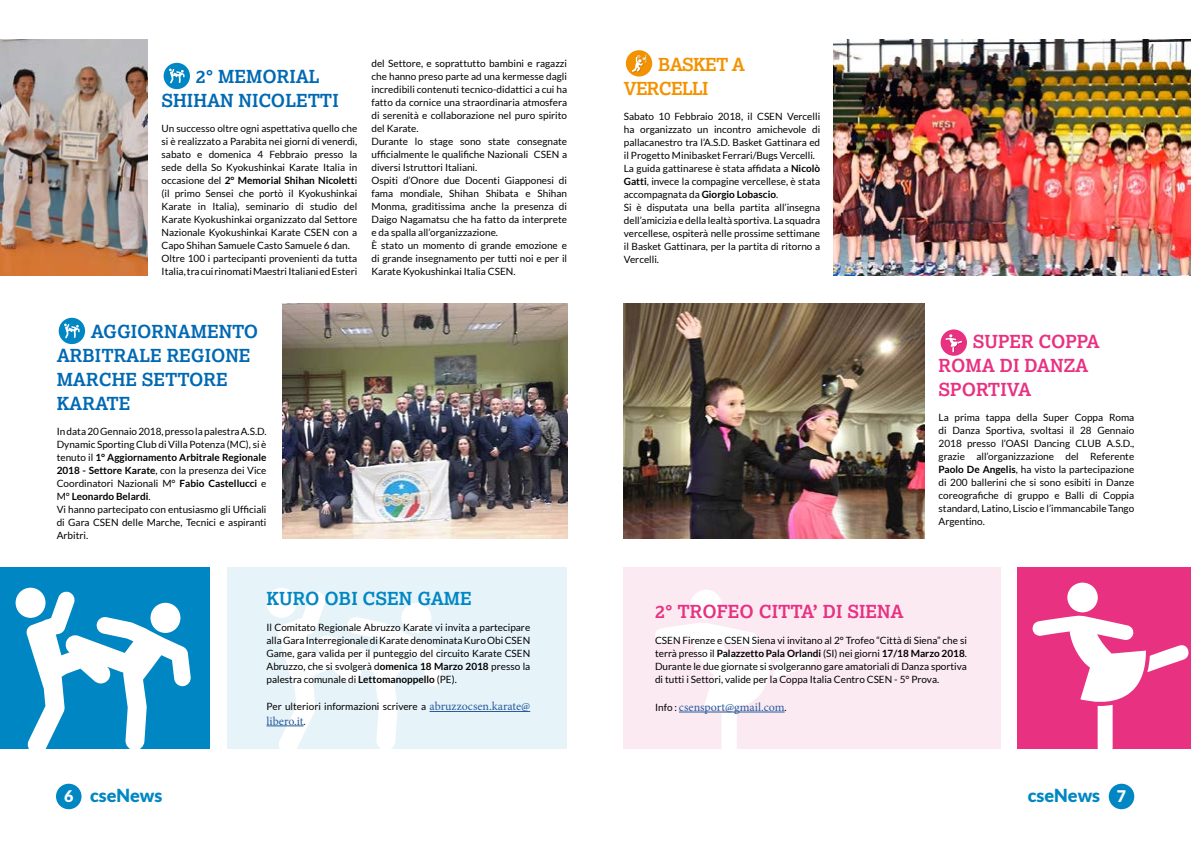
<style>
.page{position:relative;width:1191px;height:842px;background:#fff}
.page>*{position:absolute;margin:0;border:0;box-sizing:border-box;transform-origin:0 0}
.t1{font:700 18px/24px "Lexia Da Ma";color:#0069b4}
.t2{font:700 18px/24px "Lexia Da Ma";color:#e83181}
.t3{font:900 18px "Lato";color:#0087c3}
.t4{font:700 18px/24px "Lexia Da Ma";letter-spacing:-.04em;color:#f39200}
.t5{font:700 18px "Lexia Da Ma";color:#0087c3}
.t6{font:12px "Minion Pro";color:#275b9b}
.t7{font:10px/13px "Lato";color:#000}
.s1{font-weight:700}
.s2{font-family:"Minion Pro";font-size:12px;color:#275b9b}
.s3{font-family:"Lato";font-size:10px;color:#000}
.s4{font-size:16px;color:#fff}
</style>
<div class="page">
<div style="left:938px;top:326px;width:31px;height:31px;border:2px solid #fff;border-radius:50%"></div>
<img style="left:624px;top:303px;width:300px;height:236px">
<svg style="left:939px;top:328px;width:29px;height:29px"></svg>
<div style="left:938px;top:327px;width:31px;height:31px;border:2px solid #fff;border-radius:50%"></div>
<svg style="left:945px;top:334px;width:18px;height:19px"></svg>
<svg style="left:163px;top:62px;width:28px;height:28px"></svg>
<div style="left:162px;top:61px;width:30px;height:30px;border:2px solid #fff;border-radius:50%"></div>
<svg style="left:169px;top:69px;width:16px;height:14px"></svg>
<img style="left:0;top:40px;width:147px;height:235px">
<div style="left:624px;top:49px;width:30px;height:30px;border:2px solid #fff;border-radius:50%"></div>
<svg style="left:625px;top:49px;width:28px;height:29px"></svg>
<div style="left:624px;top:48px;width:30px;height:31px;border:2px solid #fff;border-radius:50%"></div>
<svg style="left:631px;top:55px;width:16px;height:18px"></svg>
<img style="left:833px;top:40px;width:358px;height:236px">
<div style="left:228px;top:567px;width:339px;height:182px;background:#e6f3f9"></div>
<svg style="left:58px;top:317px;width:28px;height:28px"></svg>
<div style="left:57px;top:316px;width:30px;height:30px;border:2px solid #fff;border-radius:50%"></div>
<svg style="left:64px;top:324px;width:16px;height:14px"></svg>
<img style="left:283px;top:303px;width:284px;height:236px">
<div style="left:0;top:567px;width:210px;height:181px;background:#0087c3"></div>
<div style="left:16px;top:588px;width:30px;height:30px;background:#fff;border-radius:50%"></div>
<svg style="left:26px;top:591px;width:165px;height:158px"></svg>
<div style="left:266px;top:588px;width:30px;height:30px;background:#fff;border-radius:50%"></div>
<svg style="left:277px;top:592px;width:165px;height:157px"></svg>
<hr style="left:429px;top:711px;width:101px;height:1px;background:#275b9b">
<hr style="left:266px;top:725px;width:37px;height:1px;background:#275b9b">
<div style="left:624px;top:567px;width:377px;height:181px;background:#fceaf2"></div>
<svg style="left:655px;top:623px;width:163px;height:126px"></svg>
<div style="left:690px;top:590px;width:31px;height:29px;background:#fff;border-radius:50%"></div>
<hr style="left:679px;top:712px;width:105px;height:1px;background:#275b9b">
<div style="left:1017px;top:567px;width:174px;height:181px;background:#e83181"></div>
<svg style="left:1032px;top:616px;width:159px;height:133px"></svg>
<div style="left:1067px;top:583px;width:30px;height:29px;background:#fff;border-radius:50%"></div>
<div style="left:56px;top:784px;width:25px;height:25px;background:#0087c3;border-radius:50%"></div>
<div style="left:1108px;top:784px;width:26px;height:25px;background:#0087c3;border-radius:50%"></div>
<h1 class="t1" style="left:162px;top:64px;width:179px;text-indent:34px">2° MEMORIAL<br>SHIHAN NICOLETTI</h1>
<p class="t7" style="left:162px;top:121px;width:197px">Un successo oltre ogni aspettativa quello che si è realizzato a Parabita nei giorni di venerdì, sabato e domenica 4 Febbraio presso la sede della So Kyokushinkai Karate Italia in occasione del <span class="s1">2° Memorial Shihan Nicolett</span>i (il primo Sensei che portò il Kyokushinkai Karate in Italia), seminario di studio del Karate Kyokushinkai organizzato dal Settore Nazionale Kyokushinkai Karate CSEN con a Capo Shihan Samuele Casto Samuele 6 dan.<br>Oltre 100 i partecipanti provenienti da tutta Italia, tra cui rinomati Maestri Italiani ed Esteri</p>
<p class="t7" style="left:371px;top:57px;width:197px">del Settore, e soprattutto bambini e ragazzi che hanno preso parte ad una kermesse dagli incredibili contenuti tecnico-didattici a cui ha fatto da cornice una straordinaria atmosfera di serenità e collaborazione nel puro spirito del Karate.<br>Durante lo stage sono state consegnate ufficialmente le qualifiche Nazionali CSEN a diversi Istruttori Italiani.<br>Ospiti d’Onore due Docenti Giapponesi di fama mondiale, Shihan Shibata e Shihan Monma, graditissima anche la presenza di Daigo Nagamatsu che ha fatto da interprete e da spalla all’organizzazione.<br>È stato un momento di grande emozione e di grande insegnamento per tutti noi e per il Karate Kyokushinkai Italia CSEN.</p>
<h1 class="t4" style="left:624px;top:52px;width:123px;text-indent:34px">BASKET A<br>VERCELLI</h1>
<p class="t7" style="left:624px;top:109px;width:198px">Sabato 10 Febbraio 2018, il CSEN Vercelli ha organizzato un incontro amichevole di pallacanestro tra l’A.S.D. Basket Gattinara ed il Progetto Minibasket Ferrari/Bugs Vercelli.<br>La guida gattinarese è stata affidata a <span class="s1">Nicolò Gatti</span>, invece la compagine vercellese, è stata accompagnata da <span class="s1">Giorgio Lobascio</span>.<br>Si è disputata una bella partita all’insegna dell’amicizia e della lealtà sportiva. La squadra vercellese, ospiterà nelle prossime settimane il Basket Gattinara, per la partita di ritorno a Vercelli.</p>
<h1 class="t1" style="left:57px;top:319px;width:203px;text-indent:34px">AGGIORNAMENTO<br>ARBITRALE REGIONE<br>MARCHE SETTORE<br>KARATE</h1>
<p class="t7" style="left:57px;top:424px;width:211px">In data 20 Gennaio 2018, presso la palestra A.S.D.<br>Dynamic Sporting Club di Villa Potenza (MC), si è tenuto il <span class="s1">1° Aggiornamento Arbitrale Regionale 2018 - Settore Karate</span>, con la presenza dei Vice Coordinatori Nazionali M° <span class="s1">Fabio Castellucci</span> e M° <span class="s1">Leonardo Belardi</span>.<br>Vi hanno partecipato con entusiasmo gli Ufficiali di Gara CSEN delle Marche, Tecnici e aspiranti Arbitri.</p>
<h1 class="t2" style="left:938px;top:330px;width:163px;text-indent:34px">SUPER COPPA<br>ROMA DI DANZA<br>SPORTIVA</h1>
<p class="t7" style="left:938px;top:411px;width:197px;text-align:justify">La prima tappa della Super Coppa Roma di Danza Sportiva, svoltasi il 28 Gennaio 2018 presso l’OASI Dancing CLUB A.S.D., grazie all’organizzazione del Referente <span class="s1">Paolo De Angelis</span>, ha visto la partecipazione di 200 ballerini che si sono esibiti in Danze coreografiche di gruppo e Balli di Coppia standard, Latino, Liscio e l’immancabile Tango Argentino.</p>
<h1 class="t5" style="left:266px;top:588px;width:207px">KURO OBI CSEN GAME</h1>
<p class="t7" style="left:266px;top:621px;width:265px;text-align:justify">Il Comitato Regionale Abruzzo Karate vi invita a partecipare alla Gara Interregionale di Karate denominata Kuro Obi CSEN Game, gara valida per il punteggio del circuito Karate CSEN Abruzzo, che si svolgerà d<span class="s1">omenica 18 Marzo 2018</span> presso la palestra comunale di <span class="s1">Lettomanoppello</span> (PE).</p>
<p class="t7" style="left:266px;top:700px;width:265px">Per ulteriori informazioni scrivere a <span class="s2">abruzzocsen.karate@</span></p>
<p class="t6" style="left:266px;top:713px;width:41px">libero.it<span class="s3">.</span></p>
<h1 class="t2" style="left:655px;top:600px;width:250px">2° TROFEO CITTA’ DI SIENA</h1>
<p class="t7" style="left:655px;top:634px;width:313px;text-align:justify">CSEN Firenze e CSEN Siena vi invitano al 2° Trofeo “Città di Siena” che si terrà presso il <span class="s1">Palazzetto Pala Orlandi</span> (SI) nei giorni <span class="s1">17/18 Marzo 2018</span>.<br>Durante le due giornate si svolgeranno gare amatoriali di Danza sportiva di tutti i Settori, valide per la Coppa Italia Centro CSEN - 5° Prova.</p>
<p class="t6" style="left:655px;top:699px;width:133px"><span class="s3">Info :</span> csensport@gmail.com<span class="s3">.</span></p>
<h1 class="t3" style="left:64px;top:785px;width:100px"><span class="s4">6</span> cseNews</h1>
<h1 class="t3" style="left:1027px;top:785px;width:100px">cseNews <span class="s4">7</span></h1>
</div>
